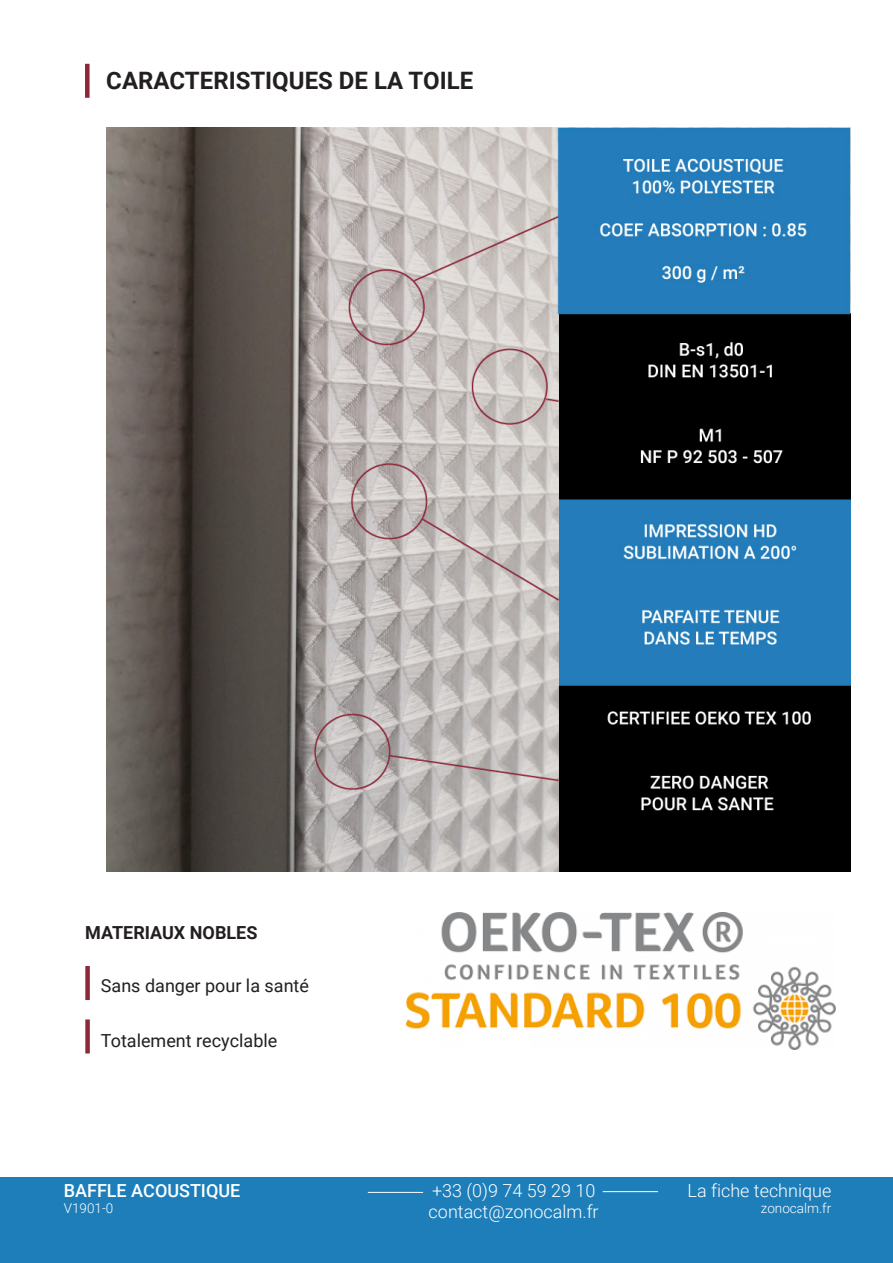
<style>
.page{position:relative;width:893px;height:1263px;background:#fff}
.page>*{position:absolute;margin:0;border:0;box-sizing:border-box;transform-origin:0 0}
.t1{font:700 24px "Roboto";color:#231f20}
.t2{font:300 18px/21.6px "Roboto";color:#fff}
.t3{font:18px "Roboto";color:#231f20}
.t4{font:500 18px "Roboto";color:#fff}
.t5{font:700 18px "Roboto";color:#231f20}
.t6{font:300 13.5px "Roboto";color:#fff}
</style>
<div class="page">
<div style="left:0;top:1178px;width:893px;height:85px;background:#1d7eba"></div>
<hr style="left:603px;top:1191px;width:55px;height:1px;background:#fff">
<hr style="left:368px;top:1192px;width:55px;height:1px;background:#fff">
<div style="left:85px;top:64px;width:5px;height:34px;background:#8c2838"></div>
<img style="left:406px;top:912px;width:429px;height:138px">
<div style="left:85px;top:966px;width:5px;height:34px;background:#8c2838"></div>
<div style="left:85px;top:1019px;width:5px;height:34px;background:#8c2838"></div>
<img style="left:106px;top:128px;width:744px;height:744px">
<p class="t1" style="left:106px;top:64px;width:368px">CARACTERISTIQUES DE LA TOILE</p>
<p class="t5" style="left:85px;top:920px;width:174px">MATERIAUX NOBLES</p>
<p class="t3" style="left:101px;top:973px;width:210px">Sans danger pour la santé</p>
<p class="t3" style="left:101px;top:1028px;width:178px">Totalement recyclable</p>
<p class="t4" style="left:64px;top:1178px;width:178px">BAFFLE ACOUSTIQUE</p>
<p class="t6" style="left:64px;top:1199px;width:51px">V1901-0</p>
<p class="t2" style="left:429px;top:1179px;width:172px">+33 (0)9 74 59 29 10 contact@zonocalm.fr</p>
<p class="t2" style="left:688px;top:1179px;width:145px">La fiche technique</p>
<p class="t6" style="left:761px;top:1199px;width:72px">zonocalm.fr</p>
</div>
